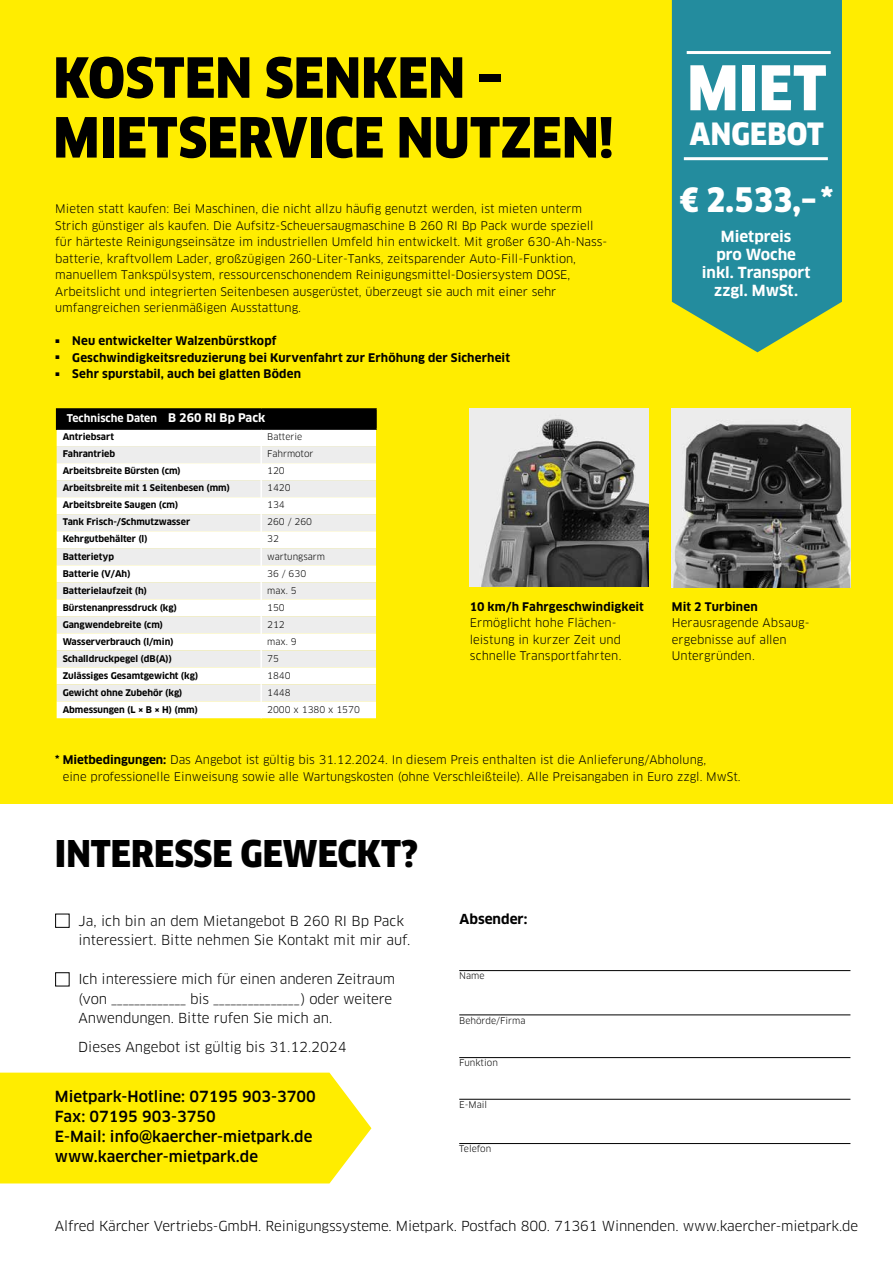
<style>
.page{position:relative;width:893px;height:1263px;background:#fff}
.page>*{position:absolute;margin:0;border:0;box-sizing:border-box;transform-origin:0 0}
.t1{font:900 60px "Clan Pro Narr";color:#fff}
.t2{font:900 54px/59.8px "Clan Pro Narr";letter-spacing:.005em;color:#000}
.t3{font:900 36px "Clan Pro Narr";color:#000}
.t4{font:900 33px "Clan Pro Narr";color:#fff}
.t5{font:900 30px "Clan Pro Narr";letter-spacing:.01em;color:#fff}
.t6{font:500 15px/20px "Clan Pro";color:#000}
.t7{font:700 15px/17.9px "Clan Pro";color:#fff;text-align:center}
.t8{font:13.5px/19.5px "Clan Pro";letter-spacing:-.01em;color:#000}
.t9{font:700 13.5px "Clan Pro";color:#000}
.t10{font:11.7px/16.5px "Clan Pro";color:#000}
.t11{font:700 11.7px "Clan Pro";letter-spacing:.01em;color:#000}
.t12{font:700 10.5px "Clan Pro";color:#fff}
.t13{font:700 9px "Clan Pro";color:#000}
.t14{font:9px "Clan Pro";color:#000}
.s1{font-size:11.7px}
.s2{font-weight:700}
</style>
<div class="page">
<div style="left:0;top:1072px;width:371px;height:111px;background:#ffed00"></div>
<div style="left:0;top:0;width:893px;height:804px;background:#ffed00"></div>
<div style="left:55px;top:914px;width:14px;height:14px;border:1px solid #000"></div>
<div style="left:55px;top:972px;width:14px;height:14px;border:1px solid #000"></div>
<hr style="left:459px;top:970px;width:391px;height:1px;background:#000">
<hr style="left:459px;top:1014px;width:391px;height:1px;background:#000">
<hr style="left:459px;top:1099px;width:391px;height:1px;background:#000">
<hr style="left:459px;top:1143px;width:391px;height:1px;background:#000">
<hr style="left:459px;top:1057px;width:391px;height:1px;background:#000">
<svg style="left:672px;top:0;width:170px;height:352px;background:#329392"></svg>
<hr style="left:687px;top:51px;width:144px;height:3px;background:#fff">
<hr style="left:684px;top:157px;width:144px;height:3px;background:#fff">
<div style="left:57px;top:409px;width:319px;height:20px;background:#000"></div>
<div style="left:57px;top:430px;width:319px;height:288px;background:#fff"></div>
<svg style="left:57px;top:446px;width:319px;height:255px;background:#f5f5f3"></svg>
<svg style="left:260px;top:430px;width:2px;height:288px"></svg>
<hr style="left:56px;top:408px;width:205px;height:2px;background:#000">
<svg style="left:56px;top:410px;width:1px;height:18px"></svg>
<hr style="left:261px;top:408px;width:116px;height:2px;background:#000">
<svg style="left:376px;top:410px;width:1px;height:18px"></svg>
<hr style="left:56px;top:428px;width:205px;height:2px;background:#000">
<hr style="left:261px;top:428px;width:116px;height:2px;background:#000">
<img style="left:470px;top:408px;width:178px;height:179px">
<img style="left:672px;top:409px;width:178px;height:178px">
<h2 class="t2" style="left:53px;top:49px;width:562px">KOSTEN SENKEN –<br>MIETSERVICE NUTZEN!</h2>
<p class="t10" style="left:55px;top:201px;width:554px">Mieten statt kaufen: Bei Maschinen, die nicht allzu häufig genutzt werden, ist mieten unterm Strich günstiger als kaufen. Die Aufsitz-Scheuersaugmaschine B 260 RI Bp Pack wurde speziell für härteste Reinigungseinsätze im industriellen Umfeld hin entwickelt. Mit großer 630-Ah-Nass&shy;batterie, kraftvollem Lader, großzügigen 260-Liter-Tanks, zeitsparender Auto-Fill-Funktion, manuellem Tankspülsystem, ressourcenschonendem Reinigungsmittel-Dosiersystem DOSE, Arbeitslicht und integrierten Seitenbesen ausgerüstet, überzeugt sie auch mit einer sehr umfangreichen serienmäßigen Ausstattung.</p>
<p class="t11" style="left:55px;top:334px;width:223px"><sup>■</sup> Neu entwickelter Walzenbürstkopf</p>
<p class="t11" style="left:55px;top:351px;width:456px"><sup>■</sup> Geschwindigkeitsreduzierung bei Kurvenfahrt zur Erhöhung der Sicherheit</p>
<p class="t11" style="left:55px;top:367px;width:247px"><sup>■</sup> Sehr spurstabil, auch bei glatten Böden</p>
<p class="t12" style="left:67px;top:412px;width:200px">Technische Daten <span class="s1">B 260 RI Bp Pack</span></p>
<p class="t13" style="left:63px;top:432px;width:53px">Antriebsart</p>
<p class="t14" style="left:267px;top:432px;width:37px">Batterie</p>
<p class="t13" style="left:63px;top:449px;width:54px">Fahrantrieb</p>
<p class="t14" style="left:267px;top:449px;width:48px">Fahrmotor</p>
<p class="t13" style="left:63px;top:466px;width:120px">Arbeitsbreite Bürsten (cm)</p>
<p class="t14" style="left:267px;top:466px;width:19px">120</p>
<p class="t13" style="left:63px;top:483px;width:169px">Arbeitsbreite mit 1 Seitenbesen (mm)</p>
<p class="t14" style="left:267px;top:483px;width:25px">1420</p>
<p class="t13" style="left:63px;top:500px;width:117px">Arbeitsbreite Saugen (cm)</p>
<p class="t14" style="left:267px;top:500px;width:19px">134</p>
<p class="t13" style="left:63px;top:517px;width:129px">Tank Frisch-/Schmutzwasser</p>
<p class="t14" style="left:267px;top:517px;width:46px">260 / 260</p>
<p class="t13" style="left:63px;top:534px;width:86px">Kehrgutbehälter (l)</p>
<p class="t14" style="left:267px;top:534px;width:13px">32</p>
<p class="t13" style="left:63px;top:551px;width:53px">Batterietyp</p>
<p class="t14" style="left:267px;top:551px;width:59px">wartungsarm</p>
<p class="t13" style="left:63px;top:568px;width:69px">Batterie (V/Ah)</p>
<p class="t14" style="left:267px;top:568px;width:41px">36 / 630</p>
<p class="t13" style="left:63px;top:585px;width:86px">Batterielaufzeit (h)</p>
<p class="t14" style="left:267px;top:585px;width:31px">max. 5</p>
<p class="t13" style="left:63px;top:602px;width:116px">Bürstenanpressdruck (kg)</p>
<p class="t14" style="left:267px;top:602px;width:19px">150</p>
<p class="t13" style="left:63px;top:619px;width:102px">Gangwendebreite (cm)</p>
<p class="t14" style="left:267px;top:619px;width:19px">212</p>
<p class="t13" style="left:63px;top:636px;width:112px">Wasserverbrauch (l/min)</p>
<p class="t14" style="left:267px;top:636px;width:31px">max. 9</p>
<p class="t13" style="left:63px;top:653px;width:111px">Schalldruckpegel (dB(A))</p>
<p class="t14" style="left:267px;top:653px;width:13px">75</p>
<p class="t13" style="left:63px;top:670px;width:137px">Zulässiges Gesamtgewicht (kg)</p>
<p class="t14" style="left:267px;top:670px;width:25px">1840</p>
<p class="t13" style="left:63px;top:687px;width:121px">Gewicht ohne Zubehör (kg)</p>
<p class="t14" style="left:267px;top:687px;width:25px">1448</p>
<p class="t13" style="left:63px;top:704px;width:137px">Abmessungen (L × B × H) (mm)</p>
<p class="t14" style="left:267px;top:704px;width:94px">2000 x 1380 x 1570</p>
<p class="t11" style="left:470px;top:600px;width:176px">10 km/h Fahrgeschwindigkeit</p>
<p class="t10" style="left:470px;top:615px;width:153px">Ermöglicht hohe Flächen&shy;leistung in kurzer Zeit und schnelle Transportfahrten.</p>
<h1 class="t1" style="left:687px;top:53px;width:141px">MIET</h1>
<h3 class="t5" style="left:690px;top:116px;width:136px">ANGEBOT</h3>
<h3 class="t4" style="left:679px;top:180px;width:155px">€ 2.533,– *</h3>
<p class="t7" style="left:702px;top:228px;width:110px">Mietpreis<br>pro Woche inkl. Transport zzgl. MwSt.</p>
<p class="t11" style="left:672px;top:600px;width:87px">Mit 2 Turbinen</p>
<p class="t10" style="left:672px;top:615px;width:139px">Herausragende Absaug&shy;ergebnisse auf allen<br>Untergründen.</p>
<p class="t10" style="left:63px;top:751px;width:679px;text-indent:-7px"><span class="s2">* Mietbedingungen:</span> Das Angebot ist gültig bis 31.12.2024. In diesem Preis enthalten ist die Anlieferung/Abholung,<br>eine professionelle Einweisung sowie alle Wartungskosten (ohne Verschleißteile). Alle Preisangaben in Euro zzgl. MwSt.</p>
<h3 class="t3" style="left:55px;top:833px;width:364px">INTERESSE GEWECKT?</h3>
<p class="t8" style="left:78px;top:911px;width:333px">Ja, ich bin an dem Mietangebot B 260 RI Bp Pack interessiert. Bitte nehmen Sie Kontakt mit mir auf.</p>
<p class="t8" style="left:78px;top:969px;width:318px">Ich interessiere mich für einen anderen Zeitraum (von _____________ bis _______________) oder weitere<br>Anwendungen. Bitte rufen Sie mich an.</p>
<p class="t8" style="left:78px;top:1038px;width:270px">Dieses Angebot ist gültig bis 31.12.2024</p>
<p class="t6" style="left:55px;top:1086px;width:262px">Mietpark-Hotline: 07195 903-3700<br>Fax: 07195 903-3750<br>E-Mail: info@kaercher-mietpark.de www.kaercher-mietpark.de</p>
<p class="t9" style="left:460px;top:911px;width:69px">Absender:</p>
<p class="t14" style="left:459px;top:971px;width:27px">Name</p>
<p class="t14" style="left:459px;top:1015px;width:68px">Behörde/Firma</p>
<p class="t14" style="left:459px;top:1058px;width:40px">Funktion</p>
<p class="t14" style="left:459px;top:1099px;width:30px">E-Mail</p>
<p class="t14" style="left:459px;top:1144px;width:34px">Telefon</p>
<p class="t8" style="left:55px;top:1216px;width:805px">Alfred Kärcher Vertriebs-GmbH. Reinigungssysteme. Mietpark. Postfach 800. 71361 Winnenden. www.kaercher-mietpark.de</p>
</div>
